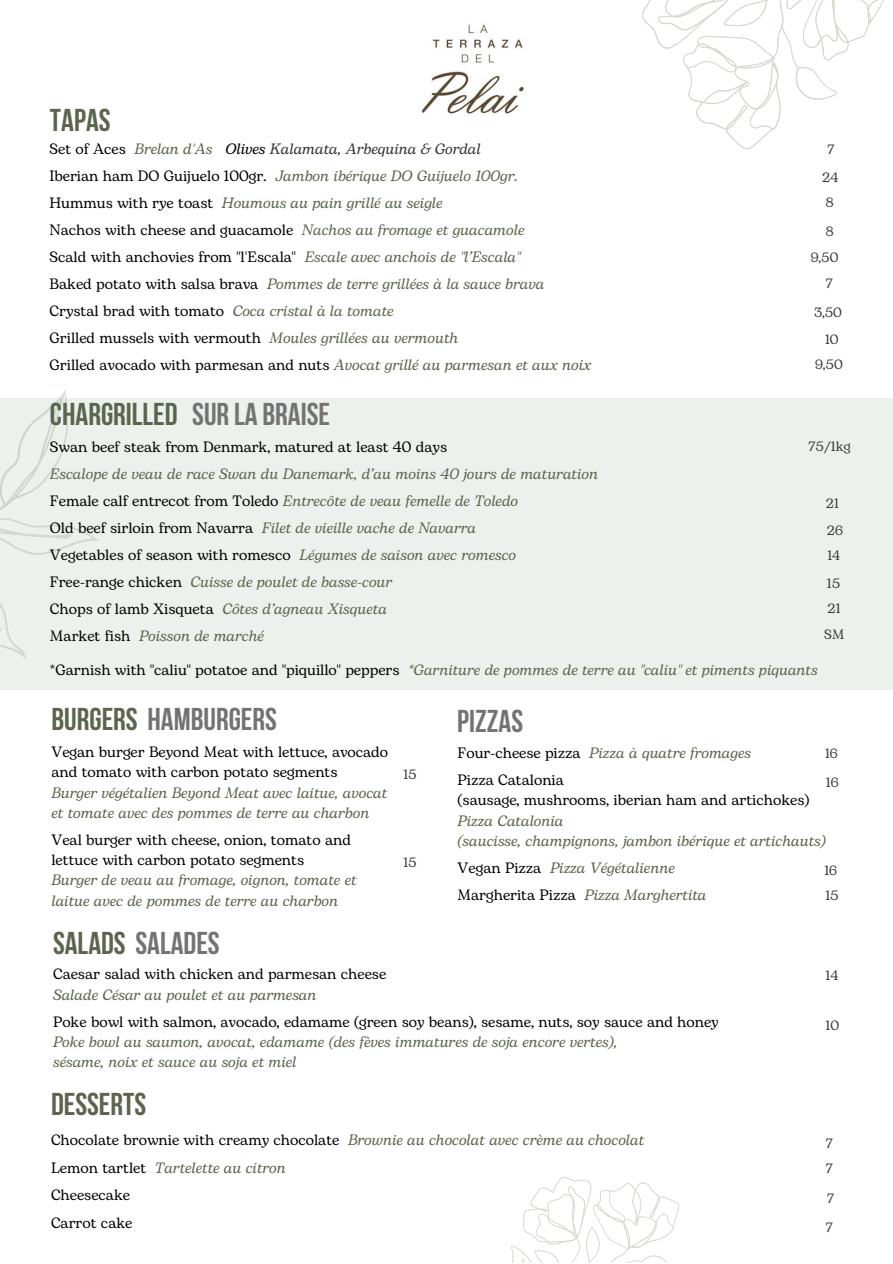
<style>
.page{position:relative;width:893px;height:1264px;background:#fff}
.page>*{position:absolute;margin:0;border:0;box-sizing:border-box;transform-origin:0 0}
.t1{font:700 31.5px "Bebas Neue";color:#737373}
.t2{font:700 31.5px "Bebas Neue";color:#5b654e}
.t3{font:italic 15px/27px "Bogart";color:#5b654e}
.t4{font:15px/27.8px "Bogart";color:#000}
.t5{font:13.5px/29.5px "Bogart";color:#383635}
.s1{font-style:normal;color:#000}
.s2{color:#000}
.s3{color:#383635}
.s4{color:#737373}
.s5{color:#5b654e}
.s6{font-style:italic;color:#5b654e}
</style>
<div class="page">
<img style="left:421px;top:71px;width:103px;height:44px">
<img style="left:432px;top:24px;width:91px;height:39px">
<svg style="left:642px;top:0;width:242px;height:150px"></svg>
<svg style="left:511px;top:1177px;width:168px;height:85px"></svg>
<div style="left:0;top:398px;width:892px;height:291px;background:#edf1ee"></div>
<h1 class="t2" style="left:50px;top:103px;width:62px">TAPAS</h1>
<p class="t3" style="left:50px;top:135px;width:543px"><span class="s1">Set of Aces</span> Brelan d'As <span class="s2">Olives</span> <span class="s3">Kalamata, Arbequina &amp; Gordal<br></span><span class="s1">Iberian ham DO Guijuelo 100gr.</span> Jambon ibérique DO Guijuelo 100gr.<br><span class="s1">Hummus with rye toast</span> Houmous au pain grillé au seigle<br><span class="s1">Nachos with cheese and guacamole</span> Nachos au fromage et guacamole<br><span class="s1">Scald with anchovies from "l'Escala"</span> Escale avec anchois de "l’Escala"<br><span class="s1">Baked potato with salsa brava</span> Pommes de terre grillées à la sauce brava <span class="s1">Crystal brad with tomato</span> Coca cristal à la tomate<br><span class="s1">Grilled mussels with vermouth</span> Moules grillées au vermouth<br><span class="s1">Grilled avoc ado with parmesan and nuts</span> Avocat grillé au parmesan et aux noix</p>
<p class="t5" style="left:826px;top:134px;width:9px">7</p>
<p class="t5" style="left:821px;top:163px;width:18px">24</p>
<p class="t5" style="left:825px;top:188px;width:9px;line-height:28.7px">8<br>8</p>
<p class="t5" style="left:810px;top:242px;width:29px">9,50</p>
<p class="t5" style="left:825px;top:269px;width:9px">7</p>
<p class="t5" style="left:814px;top:299px;width:29px;line-height:26.2px;text-align:center">3,50<br>10</p>
<p class="t5" style="left:815px;top:349px;width:29px">9,50</p>
<h1 class="t2" style="left:50px;top:397px;width:281px">CHARGRILLED <span class="s4">SUR LA BRAISE</span></h1>
<p class="t4" style="left:50px;top:433px;width:398px">Swan beef steak from Denmark, matured at least 40 days</p>
<p class="t3" style="left:50px;top:460px;width:549px">Escalope de veau de race Swan du Danemark, d’au moins 40 jours de maturation <span class="s1">Female calf entrecot from Toledo</span> Entrecôte de veau femelle de To ledo<br><span class="s1">Old beef sirloin from Navarra</span> Filet de vieille vache de Navarra<br><span class="s1">Vegetables of season with romesco</span> Légumes de saison avec romesco<br><span class="s1">Free-range chicken</span> Cuisse de poulet de basse-cour<br><span class="s1">Chops of lamb Xisqueta</span> Côtes d’agneau Xisqueta<br><span class="s1">Market fish</span> Poisson de marché</p>
<p class="t3" style="left:50px;top:656px;width:769px"><span class="s1">*Garnish with "caliu" potatoe and "piquillo" peppers</span> *Garniture de pommes de terre au "caliu" et piments piquants</p>
<p class="t5" style="left:807px;top:431px;width:44px">75/1kg</p>
<p class="t5" style="left:825px;top:488px;width:15px">21</p>
<p class="t5" style="left:826px;top:515px;width:18px">26</p>
<p class="t5" style="left:826px;top:541px;width:15px;line-height:28px">14<br>15</p>
<p class="t5" style="left:824px;top:596px;width:21px;line-height:25.5px">21<br>SM</p>
<h1 class="t1" style="left:51px;top:702px;width:227px"><span class="s5">BURGERS</span> HAMBURGERS</h1>
<p class="t4" style="left:51px;top:741px;width:338px;line-height:20.2px">Vegan burger Beyond Meat with lettuce, avocado and tomato with carbon potato segments</p>
<p class="t3" style="left:51px;top:782px;width:337px;line-height:20.2px">Burger végétalien Beyond Meat avec laitue, avocat et tomate avec des pommes de terre au charbon</p>
<p class="t4" style="left:51px;top:829px;width:301px;line-height:20.2px">Veal burger with cheese, onion, tomato and lettuce with carbon potato segments</p>
<p class="t3" style="left:51px;top:869px;width:306px;line-height:20.2px">Burger de veau au fromage, oignon, tomate et laitue avec de pommes de terre au charbon</p>
<p class="t5" style="left:403px;top:759px;width:15px">15</p>
<p class="t5" style="left:403px;top:847px;width:15px">15</p>
<h1 class="t1" style="left:457px;top:704px;width:67px">PIZZAS</h1>
<p class="t4" style="left:457px;top:739px;width:295px;line-height:27px">Four-cheese pizza <span class="s6">Pizza à quatre fromages<br></span>Pizza Catalonia</p>
<p class="t4" style="left:457px;top:786px;width:353px">(sausage, mushrooms, iberian ham and artichokes)</p>
<p class="t3" style="left:457px;top:810px;width:369px;line-height:20.2px">Pizza Catalonia<br>(saucisse, champignons, jambon ibérique et artichauts)</p>
<p class="t3" style="left:457px;top:853px;width:250px"><span class="s1">Vegan Pizza</span> Pizza Végétalienne<br><span class="s1">Margherita Pizza</span> Pizza Marghertita</p>
<p class="t5" style="left:825px;top:739px;width:15px;line-height:28.8px">16<br>16</p>
<p class="t5" style="left:824px;top:857px;width:16px;line-height:25px">16<br>15</p>
<h1 class="t1" style="left:53px;top:925px;width:168px"><span class="s5">SALADS</span> SALADES</h1>
<p class="t4" style="left:53px;top:960px;width:334px">Caesar salad with chicken and parmesan cheese</p>
<p class="t3" style="left:53px;top:980px;width:265px">Salade César au poulet et au parmesan</p>
<p class="t4" style="left:53px;top:1007px;width:667px">Poke bowl with salmon, avocado, edamame (green soy beans), sesame, nuts, soy sauce and honey</p>
<p class="t3" style="left:53px;top:1031px;width:565px;line-height:20.2px">Poke bowl au saumon, avocat, edamame (des fèves immatures de soja encore vertes), sésame, noix et sauce au soja et miel</p>
<h1 class="t2" style="left:51px;top:1087px;width:97px">DESSERTS</h1>
<p class="t4" style="left:51px;top:1126px;width:594px">Chocolate brownie with creamy chocolate <span class="s6">Brownie au chocolat avec crème au chocolat </span>Lemon tartlet <span class="s6">Tartelette au citron<br></span>Cheesecake<br>Carrot cake</p>
<p class="t5" style="left:825px;top:960px;width:14px">14</p>
<p class="t5" style="left:825px;top:1011px;width:15px">10</p>
<p class="t5" style="left:825px;top:1128px;width:9px">7</p>
<p class="t5" style="left:825px;top:1153px;width:10px">7<br>7</p>
<p class="t5" style="left:825px;top:1212px;width:9px">7</p>
</div>
